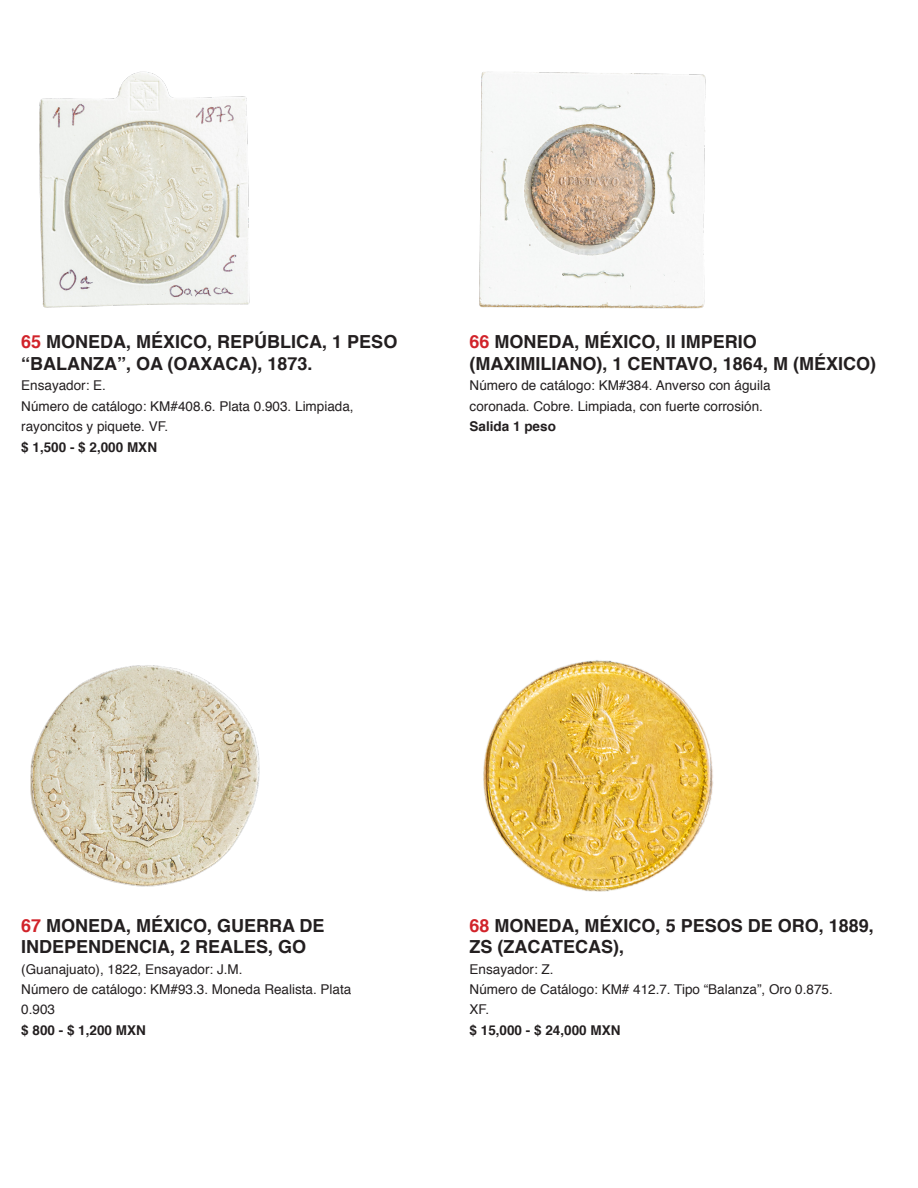
<style>
.page{position:relative;width:918px;height:1188px;background:#fff}
.page>*{position:absolute;margin:0;border:0;box-sizing:border-box;transform-origin:0 0}
.Titulo2{font:700 18px/21.6px "Helvetica";color:#231f20}
.Descripcion2{font:13.5px "Helvetica";color:#231f20}
.Valores2{font:700 13.5px "Helvetica";color:#231f20}
.s1{color:#d1232a}
</style>
<div class="page">
<img style="left:39px;top:71px;width:211px;height:237px">
<img style="left:479px;top:71px;width:227px;height:238px">
<img style="left:30px;top:665px;width:230px;height:222px">
<img style="left:483px;top:660px;width:230px;height:232px">
<p class="Titulo2" style="left:21px;top:331px;width:378px"><span class="s1">65</span> MONEDA, MÉXICO, REPÚBLICA, 1 PESO “BALANZA”, OA (OAXACA), 1873.</p>
<p class="Descripcion2" style="left:21px;top:375px;width:86px">Ensayador: E.</p>
<p class="Descripcion2" style="left:21px;top:395px;width:334px">Número de catálogo: KM#408.6. Plata 0.903. Limpiada,</p>
<p class="Descripcion2" style="left:21px;top:416px;width:149px">rayoncitos y piquete. VF.</p>
<p class="Valores2" style="left:21px;top:436px;width:137px">$ 1,500 - $ 2,000 MXN</p>
<p class="Titulo2" style="left:470px;top:331px;width:408px"><span class="s1">66</span> MONEDA, MÉXICO, II IMPERIO (MAXIMILIANO), 1 CENTAVO, 1864, M (MÉXICO)</p>
<p class="Descripcion2" style="left:470px;top:375px;width:302px">Número de catálogo: KM#384. Anverso con águila</p>
<p class="Descripcion2" style="left:470px;top:395px;width:295px">coronada. Cobre. Limpiada, con fuerte corrosión.</p>
<p class="Valores2" style="left:470px;top:415px;width:88px">Salida 1 peso</p>
<p class="Titulo2" style="left:21px;top:915px;width:305px"><span class="s1">67</span> MONEDA, MÉXICO, GUERRA DE<br>INDEPENDENCIA, 2 REALES, GO</p>
<p class="Descripcion2" style="left:21px;top:958px;width:223px">(Guanajuato), 1822, Ensayador: J.M.</p>
<p class="Descripcion2" style="left:21px;top:979px;width:332px">Número de catálogo: KM#93.3. Moneda Realista. Plata</p>
<p class="Descripcion2" style="left:21px;top:999px;width:35px">0.903</p>
<p class="Valores2" style="left:21px;top:1019px;width:126px">$ 800 - $ 1,200 MXN</p>
<p class="Titulo2" style="left:470px;top:915px;width:406px"><span class="s1">68</span> MONEDA, MÉXICO, 5 PESOS DE ORO, 1889,<br>ZS (ZACATECAS),</p>
<p class="Descripcion2" style="left:470px;top:958px;width:86px">Ensayador: Z.</p>
<p class="Descripcion2" style="left:470px;top:979px;width:365px">Número de Catálogo: KM# 412.7. Tipo “Balanza”, Oro 0.875.</p>
<p class="Descripcion2" style="left:470px;top:999px;width:21px">XF.</p>
<p class="Valores2" style="left:470px;top:1019px;width:152px">$ 15,000 - $ 24,000 MXN</p>
</div>
